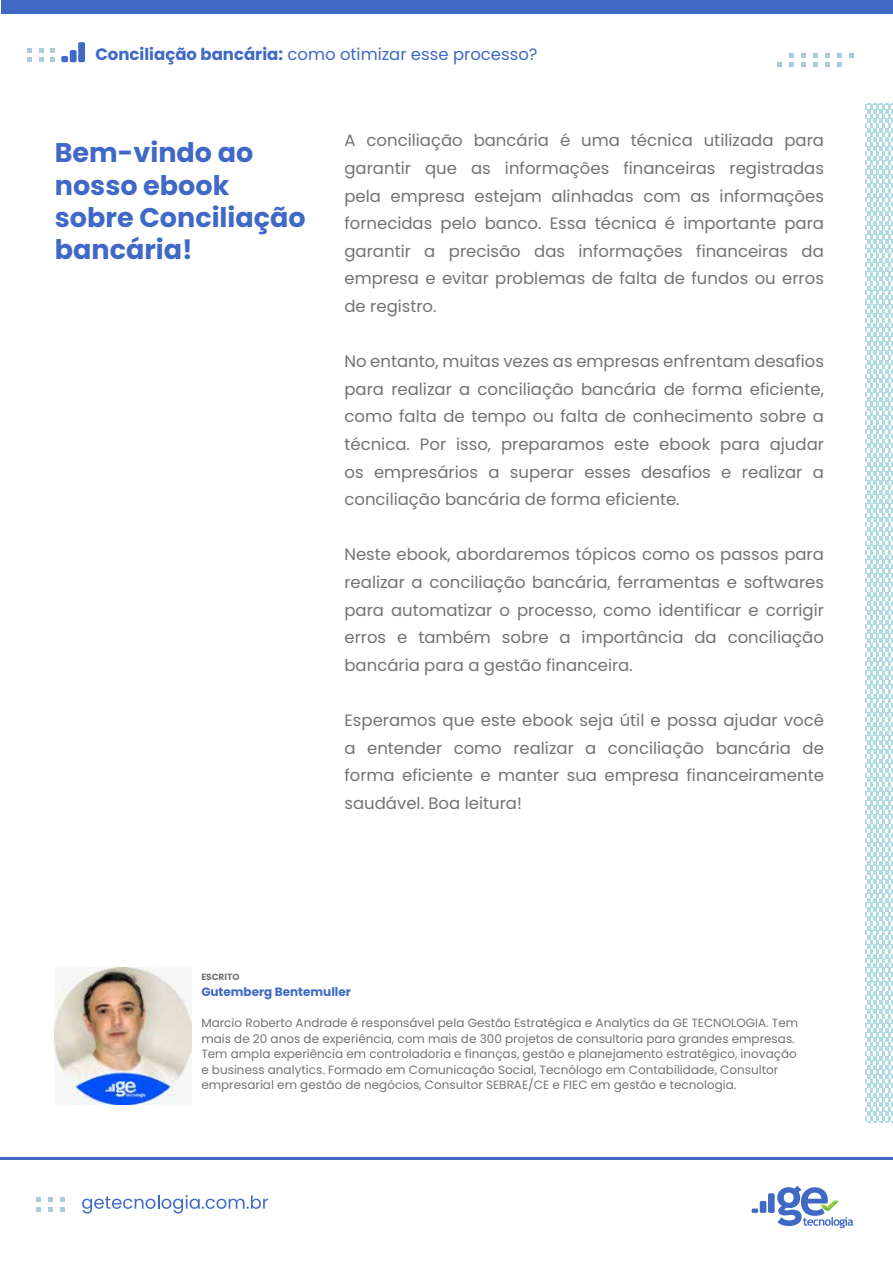
<style>
.page{position:relative;width:893px;height:1263px;background:#fff}
.page>*{position:absolute;margin:0;border:0;box-sizing:border-box;transform-origin:0 0}
.t1{font:700 27px/32.4px "Poppins";color:#4069c7}
.t2{font:16.5px/27.6px "Poppins";color:#737373;text-align:justify}
.t3{font:16.5px "Poppins";color:#4069c7}
.t4{font:12px/15.6px "Poppins";color:#737373}
.t5{font:700 12px "Poppins";color:#4069c7}
.t6{font:700 9px "Poppins";color:#737373}
.s1{font-weight:700}
</style>
<div class="page">
<div style="left:1px;top:0;width:892px;height:14px;background:#4069c6"></div>
<hr style="left:0;top:1157px;width:893px;height:3px;background:#4069c6">
<svg style="left:837px;top:63px;width:4px;height:4px"></svg>
<svg style="left:825px;top:63px;width:4px;height:4px"></svg>
<svg style="left:813px;top:63px;width:4px;height:4px"></svg>
<svg style="left:801px;top:63px;width:4px;height:4px"></svg>
<svg style="left:789px;top:63px;width:4px;height:4px"></svg>
<svg style="left:777px;top:63px;width:4px;height:4px"></svg>
<svg style="left:849px;top:53px;width:4px;height:4px"></svg>
<svg style="left:837px;top:53px;width:4px;height:4px"></svg>
<svg style="left:825px;top:53px;width:4px;height:4px"></svg>
<svg style="left:813px;top:53px;width:4px;height:4px"></svg>
<svg style="left:801px;top:53px;width:4px;height:4px"></svg>
<svg style="left:789px;top:53px;width:4px;height:4px"></svg>
<svg style="left:51px;top:58px;width:4px;height:4px"></svg>
<svg style="left:39px;top:58px;width:4px;height:4px"></svg>
<svg style="left:27px;top:58px;width:4px;height:4px"></svg>
<svg style="left:51px;top:48px;width:4px;height:4px"></svg>
<svg style="left:39px;top:48px;width:4px;height:4px"></svg>
<svg style="left:27px;top:48px;width:4px;height:4px"></svg>
<svg style="left:865px;top:103px;width:28px;height:1019px"></svg>
<div style="left:78px;top:42px;width:7px;height:20px;background:#4069c6;border-radius:2px"></div>
<div style="left:70px;top:50px;width:7px;height:12px;background:#4069c6;border-radius:2px"></div>
<div style="left:61px;top:56px;width:7px;height:6px;background:#4069c6;border-radius:2px"></div>
<div style="left:768px;top:1193px;width:7px;height:20px;background:#4069c6;border-radius:2px"></div>
<div style="left:760px;top:1201px;width:6px;height:12px;background:#4069c6;border-radius:2px"></div>
<svg style="left:751px;top:1208px;width:7px;height:5px"></svg>
<svg style="left:777px;top:1186px;width:76px;height:42px"></svg>
<svg style="left:60px;top:1207px;width:4px;height:4px"></svg>
<svg style="left:48px;top:1207px;width:4px;height:4px"></svg>
<svg style="left:36px;top:1207px;width:4px;height:4px"></svg>
<svg style="left:60px;top:1197px;width:4px;height:4px"></svg>
<svg style="left:48px;top:1197px;width:4px;height:4px"></svg>
<svg style="left:36px;top:1197px;width:4px;height:4px"></svg>
<svg style="left:82px;top:1195px;width:186px;height:18px"></svg>
<img style="left:55px;top:968px;width:136px;height:136px">
<p class="t3" style="left:95px;top:44px;width:444px"><span class="s1">Conciliação bancária:</span> como otimizar esse processo?</p>
<h1 class="t1" style="left:55px;top:137px;width:252px">Bem-vindo ao nosso ebook sobre Conciliação bancária!</h1>
<p class="t2" style="left:344px;top:127px;width:481px">A conciliação bancária é uma técnica utilizada para garantir que as informações financeiras registradas pela empresa estejam alinhadas com as informações fornecidas pelo banco. Essa técnica é importante para garantir a precisão das informações financeiras da empresa e evitar problemas de falta de fundos ou erros de registro.</p>
<p class="t2" style="left:344px;top:348px;width:481px">No entanto, muitas vezes as empresas enfrentam desafios para realizar a conciliação bancária de forma eficiente, como falta de tempo ou falta de conhecimento sobre a técnica. Por isso, preparamos este ebook para ajudar os empresários a superar esses desafios e realizar a conciliação bancária de forma eficiente.</p>
<p class="t2" style="left:344px;top:541px;width:481px">Neste ebook, abordaremos tópicos como os passos para realizar a conciliação bancária, ferramentas e softwares para automatizar o processo, como identificar e corrigir erros e também sobre a importância da conciliação bancária para a gestão financeira.</p>
<p class="t2" style="left:344px;top:706px;width:481px">Esperamos que este ebook seja útil e possa ajudar você a entender como realizar a conciliação bancária de forma eficiente e manter sua empresa financeiramente saudável. Boa leitura!</p>
<p class="t6" style="left:201px;top:972px;width:40px">ESCRITO</p>
<p class="t5" style="left:201px;top:985px;width:151px">Gutemberg Bentemuller</p>
<p class="t4" style="left:201px;top:1015px;width:598px">Marcio Roberto Andrade é responsável pela Gestão Estratégica e Analytics da GE TECNOLOGIA. Tem mais de 20 anos de experiência, com mais de 300 projetos de consultoria para grandes empresas.<br>Tem ampla experiência em controladoria e finanças, gestão e planejamento estratégico, inovação e business analytics. Formado em Comunicação Social, Tecnólogo em Contabilidade, Consultor empresarial em gestão de negócios, Consultor SEBRAE/CE e FIEC em gestão e tecnologia.</p>
</div>
